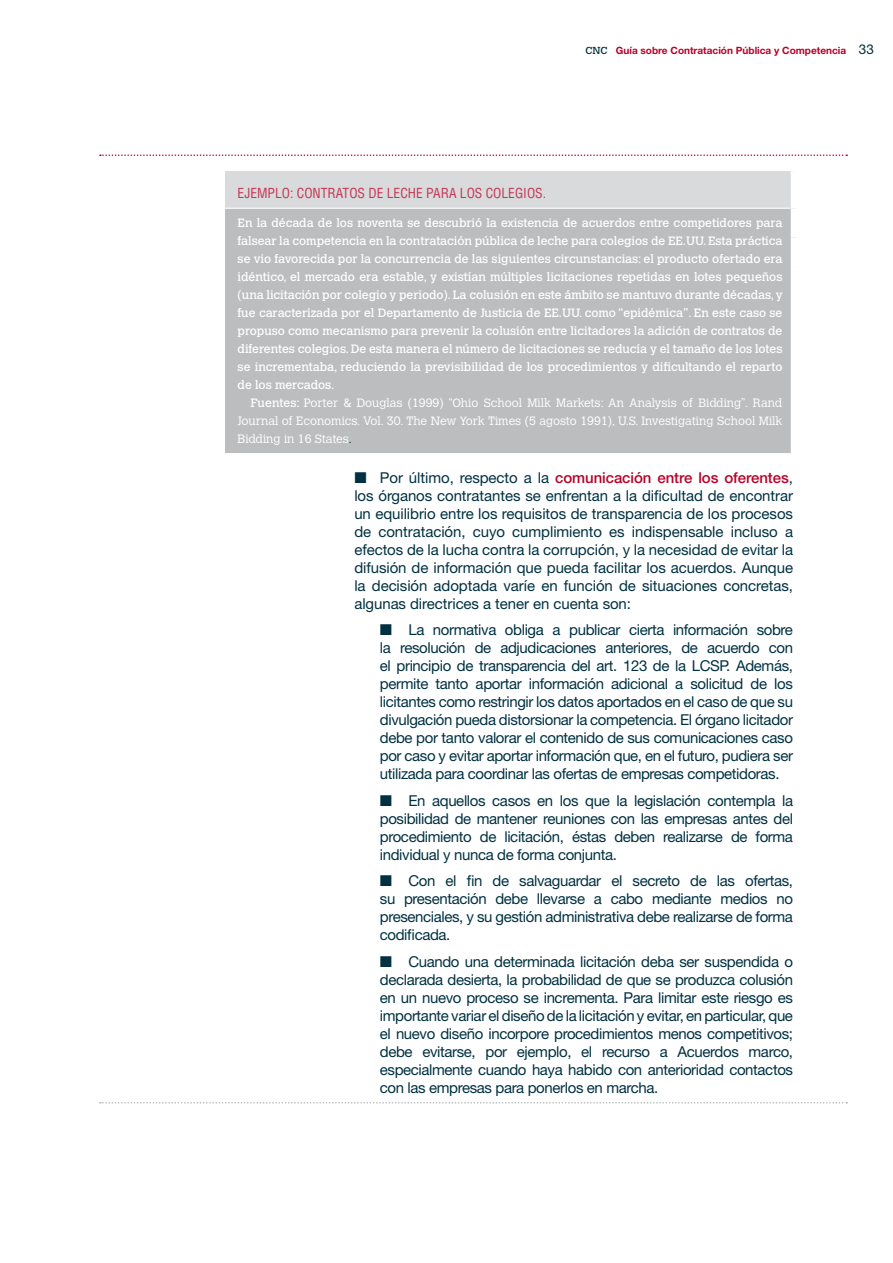
<style>
.page{position:relative;width:893px;height:1263px;background:#fff}
.page>*{position:absolute;margin:0;border:0;box-sizing:border-box;transform-origin:0 0}
.t1{font:15px/18px "Helvetica Neue";letter-spacing:-.025em;color:#003142;text-align:justify}
.t2{font:condensed 13.5px "Helvetica";color:#c53554}
.t3{font:12px/18px "Calvert MT Std";letter-spacing:-.005em;color:#fff;text-align:justify}
.t4{font:300 12px/18px "Calvert MT Std";color:#fff;text-align:justify}
.t5{font:700 10.05px "Helvetica Neue";color:#b70229}
.s1{font-family:"Calvert MT Std";font-weight:400;color:#003142}
.s2{font-weight:400;font-size:13.5px;color:#003142}
.s3{font-weight:400}
.s4{color:#003142}
.s5{font-family:"Flama";font-weight:300}
.s6{font-weight:500;color:#b70229}
</style>
<div class="page">
<svg style="left:100px;top:1102px;width:747px;height:1px"></svg>
<svg style="left:100px;top:154px;width:747px;height:2px"></svg>
<div style="left:225px;top:171px;width:570px;height:37px;background:#d9dadb"></div>
<div style="left:225px;top:208px;width:570px;height:246px;background:#bcbdbf"></div>
<div style="left:791px;top:171px;width:9px;height:37px;background:#fff"></div>
<hr style="left:225px;top:208px;width:566px;height:1px;background:#fff">
<hr style="left:225px;top:453px;width:566px;height:1px;background:#fff">
<div style="left:791px;top:208px;width:9px;height:30px;background:#fff"></div>
<div style="left:791px;top:238px;width:9px;height:29px;background:#fff"></div>
<div style="left:791px;top:267px;width:9px;height:187px;background:#fff"></div>
<p class="t5" style="left:585px;top:44px;width:290px"><span class="s1">CNC</span> Guía sobre Contratación Pública y Competencia <span class="s2">33</span></p>
<p class="t2" style="left:238px;top:185px;width:16px">EJEMPLO</p>
<p class="t2" style="left:290px;top:185px;width:23px">: CONTRATOS</p>
<p class="t2" style="left:369px;top:185px;width:66px">DE LECHEPARA</p>
<p class="t2" style="left:460px;top:185px;width:8px">LOS</p>
<p class="t2" style="left:486px;top:185px;width:8px">COLEGIOS</p>
<p class="t2" style="left:543px;top:185px;width:5px">.</p>
<p class="t3" style="left:238px;top:214px;width:546px">En la década de los noventa se descubrió la existencia de acuerdos entre competidores para falsear la competencia en la contratación pública de leche para colegios de EE.UU. Esta práctica se vio favorecida por la concurrencia de las siguientes circunstancias: el producto ofertado era idéntico, el mercado era estable, y existían múltiples licitaciones repetidas en lotes pequeños (una licitación por colegio y periodo). La colusión en este ámbito se mantuvo durante décadas, y fue caracterizada por el Departamento de Justicia de EE.UU. como “epidémica”. En este caso se propuso como mecanismo para prevenir la colusión entre licitadores la adición de contratos de diferentes colegios. De esta manera el número de licitaciones se reducía y el tamaño de los lotes se incrementaba, reduciendo la previsibilidad de los procedimientos y dificultando el reparto de los mercados.</p>
<p class="t4" style="left:238px;top:394px;width:546px;text-indent:13px"><span class="s3">Fuentes:</span> Porter &amp; Douglas (1999) “Ohio School Milk Markets: An Analysis of Bidding”. Rand Journal of Economics. Vol. 30. The New York Times (5 agosto 1991), U.S. Investigating School Milk Bidding in 16 States<span class="s4">.</span></p>
<p class="t1" style="left:354px;top:468px;width:440px"><span class="s5">π</span> Por último, respecto a la <span class="s6">comunicación entre los oferentes</span>, los órganos contratantes se enfrentan a la dificultad de encontrar un equilibrio entre los requisitos de transparencia de los procesos de contratación, cuyo cumplimiento es indispensable incluso a efectos de la lucha contra la corrupción, y la necesidad de evitar la difusión de información que pueda facilitar los acuerdos. Aunque la decisión adoptada varíe en función de situaciones concretas, algunas directrices a tener en cuenta son:</p>
<p class="t1" style="left:380px;top:621px;width:415px"><span class="s5">π</span> La normativa obliga a publicar cierta información sobre la resolución de adjudicaciones anteriores, de acuerdo con el principio de transparencia del art. 123 de la LCSP. Además, permite tanto aportar información adicional a solicitud de los licitantes como restringir los datos aportados en el caso de que su divulgación pueda distorsionar la competencia. El órgano licitador debe por tanto valorar el contenido de sus comunicaciones caso por caso y evitar aportar información que, en el futuro, pudiera ser utilizada para coordinar las ofertas de empresas competidoras.</p>
<p class="t1" style="left:380px;top:791px;width:415px"><span class="s5">π</span> En aquellos casos en los que la legislación contempla la posibilidad de mantener reuniones con las empresas antes del procedimiento de licitación, éstas deben realizarse de forma individual y nunca de forma conjunta.</p>
<p class="t1" style="left:380px;top:872px;width:415px"><span class="s5">π</span> Con el fin de salvaguardar el secreto de las ofertas, su presentación debe llevarse a cabo mediante medios no presenciales, y su gestión administrativa debe realizarse de forma codificada.</p>
<p class="t1" style="left:380px;top:952px;width:415px"><span class="s5">π</span> Cuando una determinada licitación deba ser suspendida o declarada desierta, la probabilidad de que se produzca colusión en un nuevo proceso se incrementa. Para limitar este riesgo es importante variar el diseño de la licitación y evitar, en particular, que el nuevo diseño incorpore procedimientos menos competitivos; debe evitarse, por ejemplo, el recurso a Acuerdos marco, especialmente cuando haya habido con anterioridad contactos con las empresas para ponerlos en marcha.</p>
</div>
